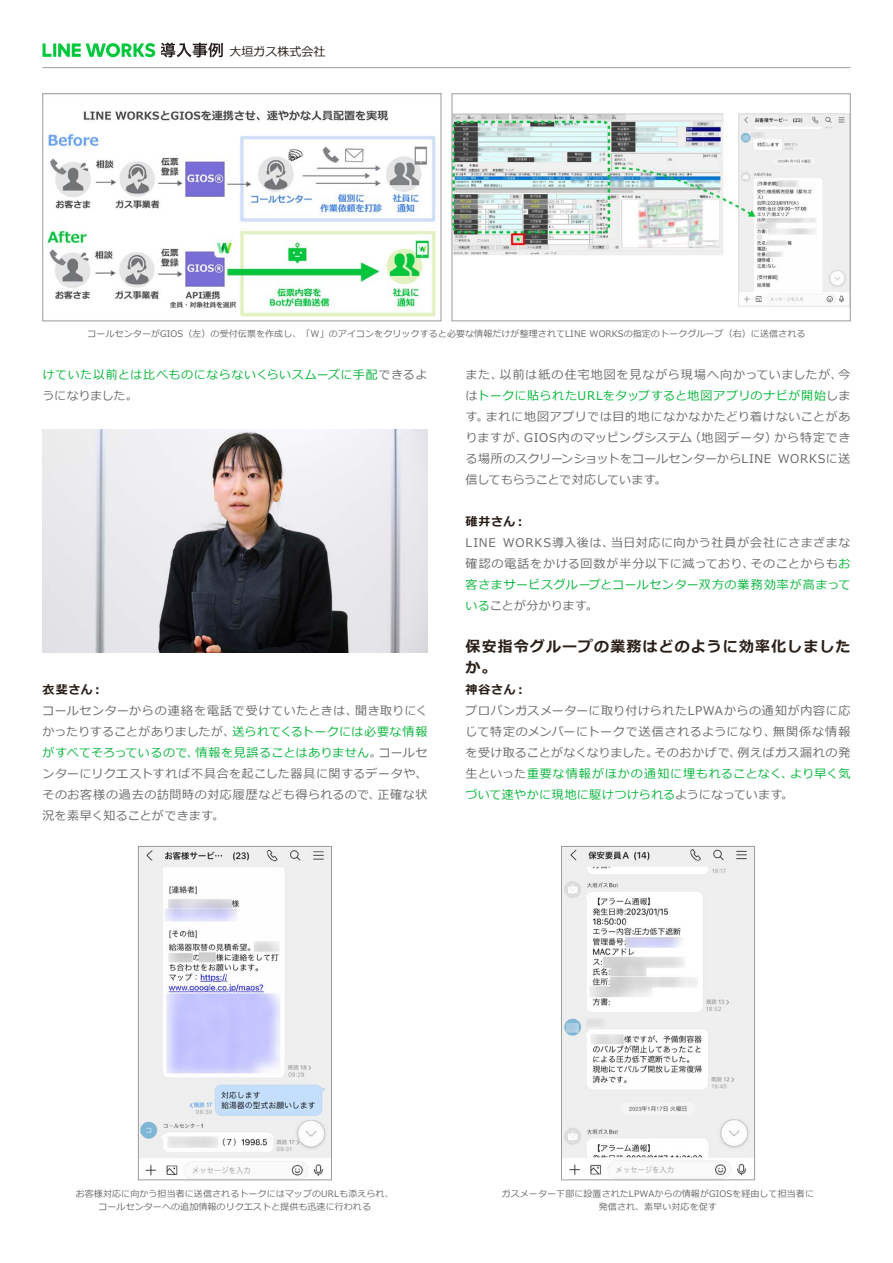
<style>
.page{position:relative;width:893px;height:1263px;background:#fff}
.page>*{position:absolute;margin:0;border:0;box-sizing:border-box;transform-origin:0 0}
.t1{font:700 15px/21px "Meiryo";letter-spacing:.07em;color:#2b2019}
.t2{font:12px/21px "Meiryo";letter-spacing:.045em;color:#6a6a6a;text-align:right}
.t3{font:12px/21px "Meiryo";letter-spacing:.035em;color:#07b53b}
.t4{font:12px/21px "Meiryo";letter-spacing:.005em;color:#6a6a6a}
.t5{font:12px "Meiryo";letter-spacing:.065em;color:#6a6a6a}
.t6{font:12px "Meiryo";letter-spacing:.07em;color:#6a6a6a}
.t7{font:12px "Meiryo";letter-spacing:-.01em;color:#6a6a6a}
.t8{font:12px "Meiryo";letter-spacing:-.005em;color:#6a6a6a}
.t9{font:700 12px "Meiryo";letter-spacing:.055em;color:#2b2019}
.t10{font:12px "Meiryo";color:#2b2019}
.t11{font:9px/13.5px "Meiryo";letter-spacing:.01em;color:#6b6b6b;text-align:center}
.s1{color:#6a6a6a}
.s2{color:#07b53b}
</style>
<div class="page">
<hr style="left:43px;top:67px;width:807px;height:1px;background:#9e9e9e">
<svg style="left:161px;top:43px;width:62px;height:14px"></svg>
<svg style="left:43px;top:43px;width:112px;height:14px"></svg>
<img style="left:43px;top:429px;width:384px;height:224px">
<img style="left:46px;top:110px;width:390px;height:207px">
<div style="left:43px;top:94px;width:398px;height:227px;border:1px solid #9d9c9c"></div>
<img style="left:454px;top:113px;width:394px;height:194px">
<div style="left:452px;top:94px;width:398px;height:227px;border:1px solid #9d9c9c"></div>
<img style="left:140px;top:848px;width:190px;height:330px">
<div style="left:138px;top:846px;width:194px;height:334px;border:1px solid #9d9c9c"></div>
<img style="left:563px;top:848px;width:190px;height:330px">
<div style="left:561px;top:846px;width:194px;height:334px;border:1px solid #9d9c9c"></div>
<p class="t10" style="left:230px;top:43px;width:97px">大垣ガス株式会社</p>
<p class="t11" style="left:88px;top:328px;width:719px">コールセンターがGIOS（左）の受付伝票を作成し、「W」のアイコンをクリックすると必要な情報だけが整理されてLINE WORKSの指定のトークグループ（右）に送信される</p>
<p class="t3" style="left:43px;top:365px;width:386px">けていた以前とは比べものにならないくらいスムーズに手配<span class="s1">できるようになりました。</span></p>
<p class="t9" style="left:43px;top:681px;width:62px">衣斐さん：</p>
<p class="t2" style="left:43px;top:701px;width:317px">コールセンターからの連絡を電話で受けていたときは、</p>
<p class="t3" style="left:233px;top:722px;width:196px">送られてくるトークには必要な情報</p>
<p class="t2" style="left:355px;top:701px;width:74px">聞き取りにく</p>
<p class="t7" style="left:43px;top:724px;width:194px">かったりすることがありましたが、</p>
<p class="t3" style="left:43px;top:743px;width:158px">がすべてそろっているので、</p>
<p class="t2" style="left:43px;top:764px;width:386px">ンターにリクエストすれば不具合を起こした器具に関するデータや、正確な状</p>
<p class="t3" style="left:195px;top:743px;width:188px">情報を見誤ることはありません<span class="s1">。</span></p>
<p class="t2" style="left:379px;top:743px;width:50px">コールセ</p>
<p class="t2" style="left:43px;top:785px;width:339px;text-align:left">そのお客様の過去の訪問時の対応履歴なども得られるので、況を素早く知ることができます。</p>
<p class="t6" style="left:500px;top:367px;width:344px">以前は紙の住宅地図を見ながら現場へ向かっていましたが、</p>
<p class="t2" style="left:838px;top:365px;width:13px">今</p>
<p class="t2" style="left:466px;top:365px;width:39px">また、</p>
<p class="t3" style="left:466px;top:386px;width:386px"><span class="s1">は</span>トークに貼られたURLをタップすると地図アプリのナビが開始<span class="s1">しま</span></p>
<p class="t2" style="left:486px;top:407px;width:366px">まれに地図アプリでは目的地になかなかたどり着けないことがあ</p>
<p class="t2" style="left:466px;top:407px;width:25px">す。</p>
<p class="t2" style="left:524px;top:428px;width:170px">GIOS内のマッピングシステム</p>
<p class="t2" style="left:689px;top:428px;width:89px">（地図データ）</p>
<p class="t2" style="left:466px;top:428px;width:63px">りますが、</p>
<p class="t2" style="left:774px;top:428px;width:77px">から特定でき</p>
<p class="t4" style="left:466px;top:449px;width:307px">る場所のスクリーンショットをコールセンターからLINE信してもらうことで対応しています。</p>
<p class="t9" style="left:466px;top:513px;width:62px">碓井さん：</p>
<p class="t2" style="left:611px;top:533px;width:241px">当日対応に向かう社員が会社にさまざまな</p>
<p class="t2" style="left:778px;top:449px;width:74px">WORKSに送</p>
<p class="t5" style="left:503px;top:535px;width:113px">WORKS導入後は、</p>
<p class="t2" style="left:466px;top:533px;width:32px">LINE</p>
<p class="t5" style="left:466px;top:556px;width:290px">確認の電話をかける回数が半分以下に減っており、</p>
<p class="t3" style="left:466px;top:575px;width:386px">客さまサービスグループとコールセンター双方の業務効率が高まっている<span class="s1">ことが分かります。</span></p>
<p class="t1" style="left:466px;top:637px;width:386px">保安指令グループの業務はどのように効率化しましたか。</p>
<p class="t9" style="left:466px;top:681px;width:62px">神谷さん：</p>
<p class="t2" style="left:466px;top:701px;width:386px">プロパンガスメーターに取り付けられたLPWAからの通知が内容に応無関係な情報</p>
<p class="t2" style="left:750px;top:554px;width:102px">そのことからも<span class="s2">お</span></p>
<p class="t2" style="left:738px;top:722px;width:114px;text-align:left;text-indent:-272px">じて特定のメンバーにトークで送信されるようになり、<br>例えばガス漏れの発</p>
<p class="t8" style="left:466px;top:745px;width:194px">を受け取ることがなくなりました。</p>
<p class="t2" style="left:654px;top:743px;width:88px">そのおかげで、</p>
<p class="t3" style="left:466px;top:764px;width:329px"><span class="s1">生といった</span>重要な情報がほかの通知に埋もれることなく、づいて速やかに現地に駆けつけられる<span class="s1">ようになっています。</span></p>
<p class="t3" style="left:790px;top:764px;width:62px">より早く気</p>
<p class="t11" style="left:76px;top:1187px;width:319px">お客様対応に向かう担当者に送信されるトークにはマップのURLも添えられ、コールセンターへの追加情報のリクエストと提供も迅速に行われる</p>
<p class="t11" style="left:502px;top:1187px;width:314px">ガスメーター下部に設置されたLPWAからの情報がGIOSを経由して担当者に発信され、素早い対応を促す</p>
</div>
